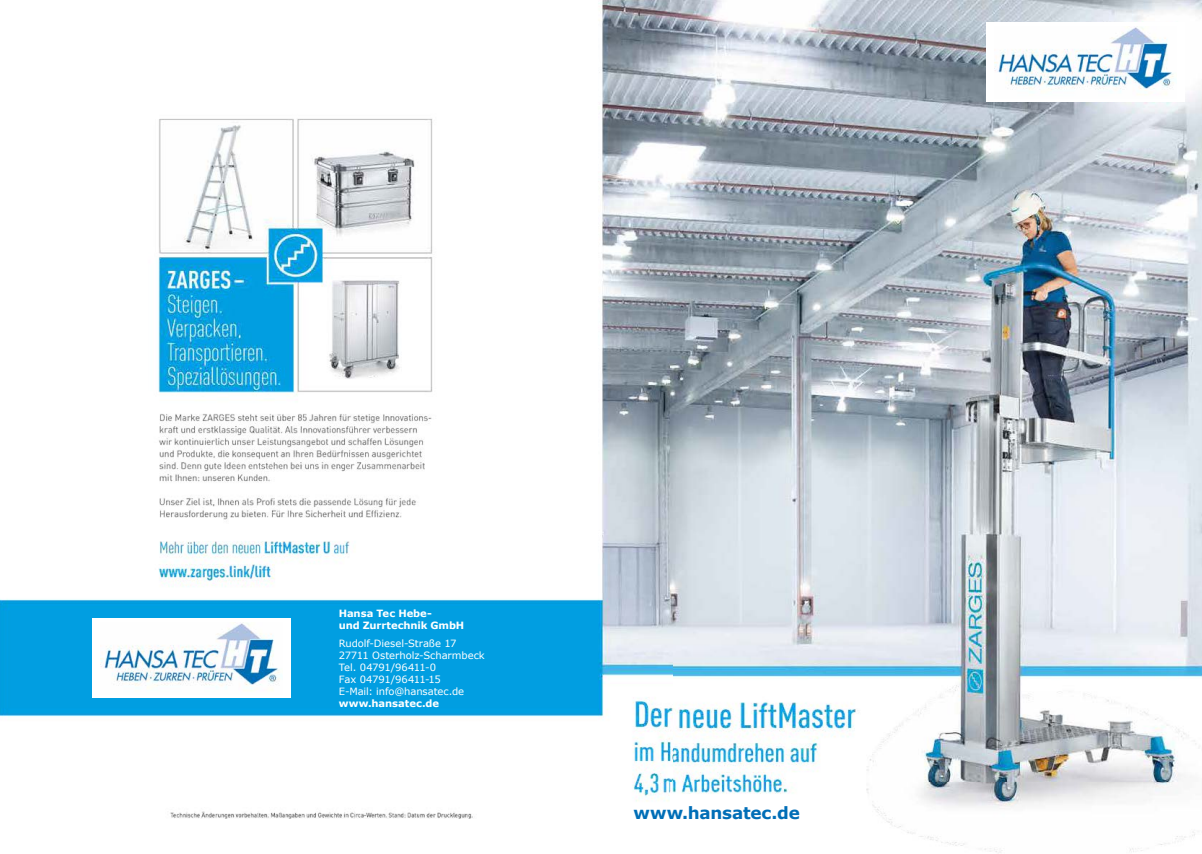
<style>
.page{position:relative;width:1202px;height:854px;background:#fff}
.page>*{position:absolute;margin:0;border:0;box-sizing:border-box;transform-origin:0 0}
.t1{font:700 16.8px "Verdana";letter-spacing:-.01em;color:#006eb7}
.t2{font:10px/12px "Verdana";letter-spacing:-.01em;color:#fff}
.t3{font:700 10px/12px "Verdana";letter-spacing:-.005em;color:#fff}
</style>
<div class="page">
<img style="left:0;top:0;width:671px;height:639px">
<img style="left:671px;top:0;width:531px;height:853px">
<img style="left:0;top:639px;width:672px;height:214px">
<div style="left:986px;top:23px;width:199px;height:79px;background:#fff"></div>
<img style="left:995px;top:27px;width:181px;height:68px">
<div style="left:92px;top:618px;width:199px;height:79px;background:#fff"></div>
<img style="left:101px;top:623px;width:181px;height:68px">
<p class="t3" style="left:339px;top:607px;width:127px">Hansa Tec Hebe-<br>und Zurrtechnik GmbH</p>
<p class="t2" style="left:339px;top:637px;width:148px">Rudolf-Diesel-Straße 17<br>27711 Osterholz-Scharmbeck<br>Tel. 04791/96411-0<br>Fax 04791/96411-15<br>E-Mail: info@hansatec.de</p>
<p class="t3" style="left:339px;top:697px;width:102px">www.hansatec.de</p>
<h1 class="t1" style="left:634px;top:801px;width:168px">www.hansatec.de</h1>
</div>
